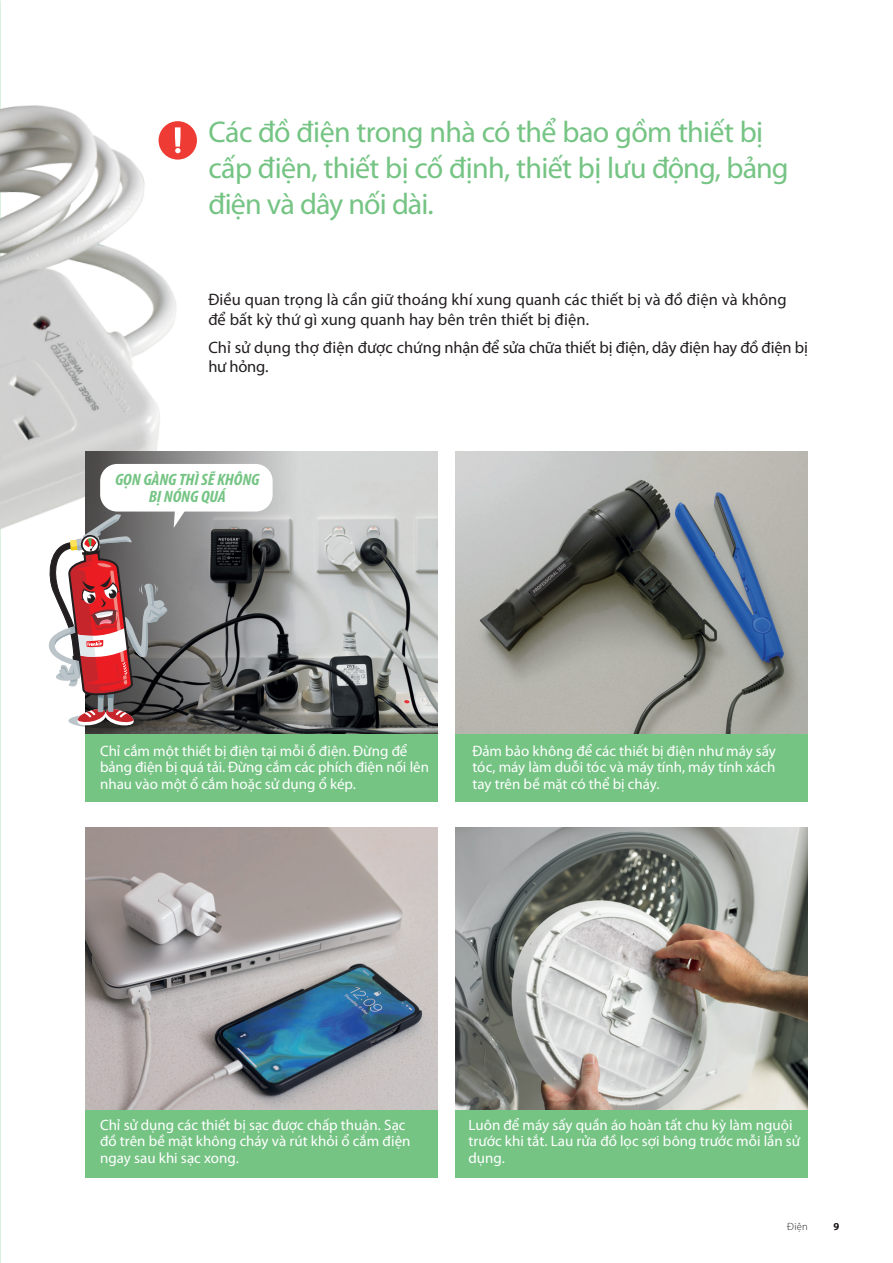
<style>
.page{position:relative;width:893px;height:1263px;background:#fff}
.page>*{position:absolute;margin:0;border:0;box-sizing:border-box;transform-origin:0 0}
.t1{font:30px/36px "Myriad Pro";letter-spacing:-.025em;color:#75c484}
.t2{font:16.5px/19.5px "Myriad Pro";letter-spacing:.005em;color:#231f20}
.t3{font:italic 700 condensed 16.5px/17.9px "Myriad Pro";letter-spacing:-.005em;color:#75c484;text-align:center;scale:1.08 1}
.t4{font:15px/16.5px "Myriad Pro";color:#fff}
.t5{font:300 10.5px "Myriad Pro";color:#231f20}
.t6{font:600 10.5px "Myriad Pro";color:#231f20}
</style>
<div class="page">
<img style="left:0;top:100px;width:176px;height:627px">
<img style="left:85px;top:827px;width:353px;height:283px">
<img style="left:455px;top:827px;width:353px;height:283px">
<img style="left:455px;top:451px;width:353px;height:282px">
<div style="left:85px;top:1110px;width:353px;height:68px;background:#75c484"></div>
<div style="left:455px;top:1110px;width:353px;height:68px;background:#75c484"></div>
<svg style="left:0;top:670px;width:1px;height:295px"></svg>
<img style="left:315px;top:451px;width:123px;height:282px">
<svg style="left:85px;top:451px;width:230px;height:282px;background:#7a7b7b"></svg>
<svg style="left:174px;top:511px;width:12px;height:17px"></svg>
<div style="left:100px;top:464px;width:173px;height:47px;background:#fff;border-radius:17px"></div>
<svg style="left:68px;top:714px;width:76px;height:14px"></svg>
<svg style="left:46px;top:514px;width:121px;height:212px"></svg>
<div style="left:85px;top:733px;width:353px;height:68px;background:#75c484"></div>
<div style="left:455px;top:733px;width:353px;height:68px;background:#75c484"></div>
<svg style="left:159px;top:121px;width:38px;height:39px"></svg>
<p class="t1" style="left:208px;top:113px;width:582px">Các đồ điện trong nhà có thể bao gồm thiết bị cấp điện, thiết bị cố định, thiết bị lưu động, bảng điện và dây nối dài.</p>
<p class="t2" style="left:208px;top:290px;width:580px">Điều quan trọng là cần giữ thoáng khí xung quanh các thiết bị và đồ điện và không để bất kỳ thứ gì xung quanh hay bên trên thiết bị điện.</p>
<p class="t2" style="left:208px;top:337px;width:601px">Chỉ sử dụng thợ điện được chứng nhận để sửa chữa thiết bị điện, dây điện hay đồ điện bị hư hỏng.</p>
<p class="t3" style="left:115px;top:470px;width:135px">GỌN GÀNG THÌ SẼ KHÔNG<br>BỊ NÓNG QUÁ</p>
<p class="t4" style="left:100px;top:742px;width:330px">Chỉ cắm một thiết bị điện tại mỗi ổ điện. Đừng để bảng điện bị quá tải. Đừng cắm các phích điện nối lên nhau vào một ổ cắm hoặc sử dụng ổ kép.</p>
<p class="t4" style="left:472px;top:742px;width:305px;text-align:justify">Đảm bảo không để các thiết bị điện như máy sấy tóc, máy làm duỗi tóc và máy tính, máy tính xách tay trên bề mặt có thể bị cháy.</p>
<p class="t4" style="left:100px;top:1116px;width:312px">Chỉ sử dụng các thiết bị sạc được chấp thuận. Sạc đồ trên bề mặt không cháy và rút khỏi ổ cắm điện ngay sau khi sạc xong.</p>
<p class="t4" style="left:469px;top:1116px;width:333px">Luôn để máy sấy quần áo hoàn tất chu kỳ làm nguội trước khi tắt. Lau rửa đồ lọc sợi bông trước mỗi lần sử dụng.</p>
<p class="t5" style="left:787px;top:1220px;width:22px">Điện</p>
<p class="t6" style="left:833px;top:1219px;width:7px">9</p>
</div>
